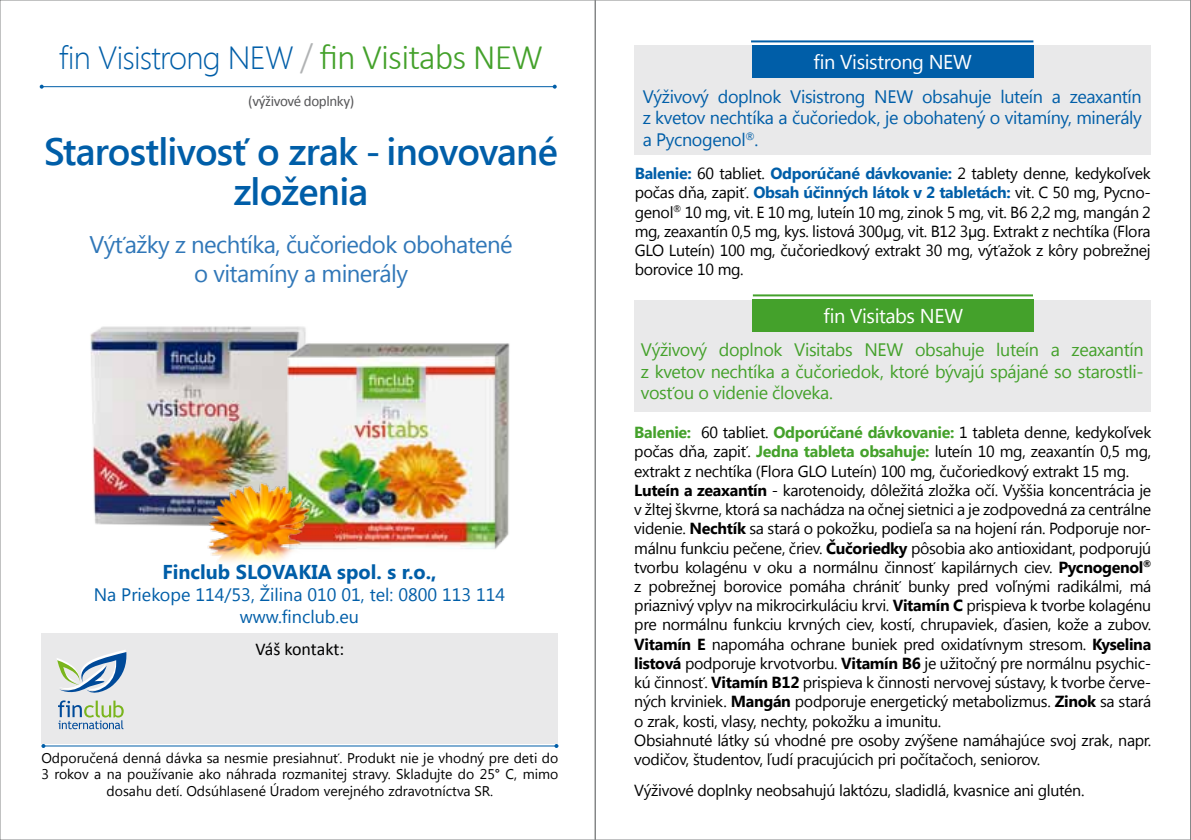
<style>
.page{position:relative;width:1191px;height:840px;background:#fff}
.page>*{position:absolute;margin:0;border:0;box-sizing:border-box;transform-origin:0 0}
.t1{font:600 38px/40px "Segoe UI";letter-spacing:-.02em;color:#005ea8;text-align:center}
.t2{font:300 32px "Segoe UI";letter-spacing:-.025em;color:#005ea8}
.t3{font:24px/28.8px "Segoe UI";letter-spacing:-.025em;color:#3077b8;text-align:center}
.t4{font:20px "Segoe UI";letter-spacing:-.02em;color:#fff}
.t5{font:700 20px "Segoe UI";color:#005ea8}
.t6{font:18px/21.6px "Segoe UI";letter-spacing:-.02em;color:#44a12b;text-align:justify}
.t7{font:18px/21.6px "Segoe UI";letter-spacing:-.02em;color:#005ea8;text-align:justify}
.t8{font:18px/21.6px "Segoe UI";color:#005ea8;text-align:center}
.t9{font:18px "Calibri";letter-spacing:-.005em;color:#000}
.t10{font:16px/19.2px "Segoe UI";letter-spacing:-.02em;color:#000;text-align:justify}
.t11{font:15px "Calibri";letter-spacing:-.025em;color:#58585a}
.t12{font:14px/16.8px "Segoe UI";color:#000;text-align:center}
.s1{font-family:"Calibri";font-size:36px;color:#b1b3b4}
.s2{font-family:"Calibri";font-size:36px;color:#44a12b}
.s3{font-weight:700;color:#005ea8}
.s4{font-weight:700;color:#44a12b}
.s5{font-weight:700}
</style>
<div class="page">
<div style="left:634px;top:300px;width:516px;height:111px;background:#e9e9ea"></div>
<div style="left:752px;top:299px;width:282px;height:33px;background:#44a12b"></div>
<hr style="left:753px;top:294px;width:280px;height:2px;background:#44a12b">
<div style="left:634px;top:45px;width:516px;height:110px;background:#e9e9ea"></div>
<div style="left:752px;top:45px;width:281px;height:33px;background:#005ea8"></div>
<hr style="left:751px;top:40px;width:282px;height:2px;background:#005ea8">
<div style="left:42px;top:633px;width:516px;height:110px;background:#e9e9ea"></div>
<hr style="left:43px;top:745px;width:513px;height:1px;background:#005ea8">
<svg style="left:41px;top:743px;width:4px;height:4px"></svg>
<svg style="left:554px;top:743px;width:4px;height:4px"></svg>
<svg style="left:57px;top:650px;width:70px;height:78px"></svg>
<hr style="left:42px;top:86px;width:513px;height:1px;background:#005ea8">
<svg style="left:40px;top:85px;width:4px;height:4px"></svg>
<svg style="left:553px;top:85px;width:4px;height:4px"></svg>
<img style="left:90px;top:326px;width:154px;height:200px">
<img style="left:244px;top:326px;width:266px;height:223px">
<img style="left:186px;top:452px;width:127px;height:111px">
<h2 class="t2" style="left:59px;top:36px;width:485px">fin Visistrong NEW <span class="s1">/</span> <span class="s2">fin Visitabs NEW</span></h2>
<p class="t11" style="left:248px;top:92px;width:108px">(výživové doplnky)</p>
<h1 class="t1" style="left:44px;top:129px;width:515px">Starostlivosť o zrak - inovované zloženia</h1>
<h3 class="t3" style="left:89px;top:229px;width:424px">Výťažky z nechtíka, čučoriedok obohatené o vitamíny a minerály</h3>
<p class="t5" style="left:162px;top:557px;width:276px">Finclub SLOVAKIA spol. s r.o.,</p>
<p class="t8" style="left:94px;top:582px;width:413px">Na Priekope 114/53, Žilina 010 01, tel: 0800 113 114 www.finclub.eu</p>
<p class="t9" style="left:256px;top:637px;width:90px">Váš kontakt:</p>
<p class="t12" style="left:41px;top:748px;width:518px">Odporučená denná dávka sa nesmie presiahnuť. Produkt nie je vhodný pre deti do<br>3 rokov a na používanie ako náhrada rozmanitej stravy. Skladujte do 25° C, mimo dosahu detí. Odsúhlasené Úradom verejného zdravotníctva SR.</p>
<p class="t4" style="left:813px;top:48px;width:160px">fin Visistrong NEW</p>
<p class="t7" style="left:643px;top:84px;width:500px">Výživový doplnok Visistrong NEW obsahuje luteín a zeaxantín z kvetov nechtíka a čučoriedok, je obohatený o vitamíny, minerály a Pycnogenol<sup>®</sup>.</p>
<p class="t10" style="left:634px;top:163px;width:518px"><span class="s3">Balenie:</span> 60 tabliet. <span class="s3">Odporúčané dávkovanie:</span> 2 tablety denne, kedykoľvek počas dňa, zapiť. <span class="s3">Obsah účinných látok v 2 tabletách:</span> vit. C 50 mg, Pycno&shy;genol<sup>®</sup> 10 mg, vit. E 10 mg, luteín 10 mg, zinok 5 mg, vit. B6 2,2 mg, mangán 2 mg, zeaxantín 0,5 mg, kys. listová 300µg, vit. B12 3µg. Extrakt z nechtíka (Flora GLO Luteín) 100 mg, čučoriedkový extrakt 30 mg, výťažok z kôry pobrežnej borovice 10 mg.</p>
<p class="t4" style="left:823px;top:301px;width:141px">fin Visitabs NEW</p>
<p class="t6" style="left:641px;top:338px;width:504px">Výživový doplnok Visitabs NEW obsahuje luteín a zeaxantín z kvetov nechtíka a čučoriedok, ktoré bývajú spájané so starostli&shy;vosťou o videnie človeka.</p>
<p class="t10" style="left:634px;top:422px;width:518px;text-align:left"><span class="s4">Balenie:</span> 60 tabliet. <span class="s4">Odporúčané dávkovanie:</span> 1 tableta denne, kedykoľvek počas dňa, zapiť. <span class="s4">Jedna tableta obsahuje:</span> luteín 10 mg, zeaxantín 0,5 mg, extrakt z nechtíka (Flora GLO Luteín) 100 mg, čučoriedkový extrakt 15 mg.<br><span class="s5">Luteín a zeaxantín</span> - karotenoidy, dôležitá zložka očí. Vyššia koncentrácia je v žltej škvrne, ktorá sa nachádza na očnej sietnici a je zodpovedná za centrálne videnie. <span class="s5">Nechtík</span> sa stará o pokožku, podieľa sa na hojení rán. Podporuje nor&shy;málnu funkciu pečene, čriev. <span class="s5">Čučoriedky</span> pôsobia ako antioxidant, podporujú tvorbu kolagénu v oku a normálnu činnosť kapilárnych ciev. <span class="s5">Pycnogenol</span><sup>® </sup>z pobrežnej borovice pomáha chrániť bunky pred voľnými radikálmi, má priaznivý vplyv na mikrocirkuláciu krvi. <span class="s5">Vitamín C</span> prispieva k tvorbe kolagénu pre normálnu funkciu krvných ciev, kostí, chrupaviek, ďasien, kože a zubov.<br><span class="s5">Vitamín E</span> napomáha ochrane buniek pred oxidatívnym stresom. <span class="s5">Kyselina listová</span> podporuje krvotvorbu. <span class="s5">Vitamín B6</span> je užitočný pre normálnu psychic&shy;kú činnosť. <span class="s5">Vitamín B12</span> prispieva k činnosti nervovej sústavy, k tvorbe červe&shy;ných krviniek. <span class="s5">Mangán</span> podporuje energetický metabolizmus. <span class="s5">Zinok</span> sa stará o zrak, kosti, vlasy, nechty, pokožku a imunitu.<br>Obsiahnuté látky sú vhodné pre osoby zvýšene namáhajúce svoj zrak, napr. vodičov, študentov, ľudí pracujúcich pri počítačoch, seniorov.</p>
<p class="t10" style="left:634px;top:779px;width:452px">Výživové doplnky neobsahujú laktózu, sladidlá, kvasnice ani glutén.</p>
</div>
